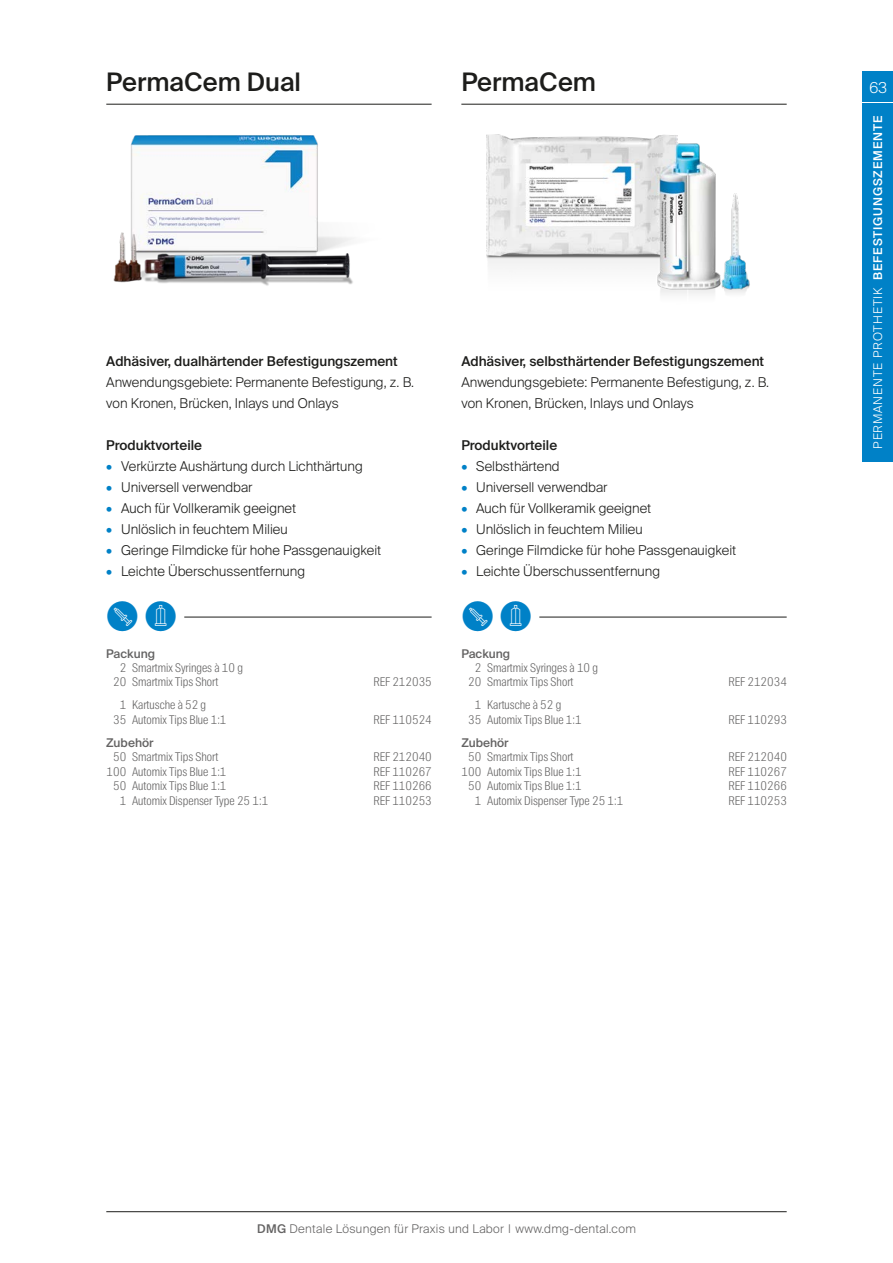
<style>
.page{position:relative;width:893px;height:1263px;background:#fff}
.page>*{position:absolute;margin:0;border:0;box-sizing:border-box;transform-origin:0 0}
.t1{font:500 25.5px "Suisse Intl";color:#1d1d1b}
.t2{font:300 15px "Suisse Intl";color:#fff}
.t3{font:300 13.5px/21px "Suisse Intl";color:#1d1d1b}
.t4{font:500 13.5px "Suisse Intl";color:#1d1d1b}
.t5{font:300 12px/14.4px "Suisse Intl Cond";color:#646363}
.t6{font:300 12px "Suisse Intl";letter-spacing:.025em;color:#646363}
.t7{font:300 12px "Suisse Intl";letter-spacing:.075em;color:#fff}
.t8{font:500 12px "Suisse Intl";color:#646363}
.s1{color:#0081c7}
.s2{font-weight:500}
</style>
<div class="page">
<img style="left:113px;top:135px;width:241px;height:151px">
<img style="left:486px;top:134px;width:264px;height:161px">
<hr style="left:106px;top:1211px;width:681px;height:1px;background:#1d1d1b">
<div style="left:863px;top:103px;width:30px;height:358px;background:#0081c7"></div>
<div style="left:863px;top:71px;width:30px;height:31px;background:#0081c7"></div>
<hr style="left:461px;top:617px;width:326px;height:1px;background:#1d1d1b">
<hr style="left:455px;top:615px;width:84px;height:3px;background:#fff">
<hr style="left:106px;top:617px;width:326px;height:1px;background:#1d1d1b">
<hr style="left:100px;top:615px;width:84px;height:3px;background:#fff">
<hr style="left:106px;top:104px;width:326px;height:1px;background:#1d1d1b">
<hr style="left:461px;top:104px;width:326px;height:1px;background:#1d1d1b">
<h1 class="t1" style="left:106px;top:68px;width:196px">PermaCem Dual</h1>
<h1 class="t1" style="left:461px;top:68px;width:136px">PermaCem</h1>
<p class="t4" style="left:106px;top:353px;width:293px">Adhäsiver, dualhärtender Befestigungszement</p>
<p class="t3" style="left:106px;top:371px;width:309px">Anwendungsgebiete: Permanente Befestigung, z. B. von Kronen, Brücken, I nlays und Onlays</p>
<p class="t4" style="left:106px;top:437px;width:97px">Produktvorteile</p>
<p class="t3" style="left:106px;top:455px;width:258px"><span class="s1">•</span> Verkürzte Aushärtung durch Lichthärtung</p>
<p class="t3" style="left:106px;top:476px;width:148px"><span class="s1">•</span> Universell verwendbar</p>
<p class="t3" style="left:106px;top:497px;width:191px"><span class="s1">•</span> Auch für Vollkeramik geeignet</p>
<p class="t3" style="left:106px;top:518px;width:183px"><span class="s1">•</span> Unlöslich in feuchtem M ilieu</p>
<p class="t3" style="left:106px;top:539px;width:276px"><span class="s1">•</span> Geringe Filmdicke für hohe Passgenauigkeit</p>
<p class="t3" style="left:106px;top:560px;width:200px"><span class="s1">•</span> Leichte Überschussentfernung</p>
<p class="t4" style="left:461px;top:353px;width:304px">Adhäsiver, selbsthärtender Befestigungszement</p>
<p class="t3" style="left:461px;top:371px;width:309px">Anwendungsgebiete: Permanente Befestigung, z. B. von Kronen, Brücken, I nlays und Onlays</p>
<p class="t4" style="left:461px;top:437px;width:97px">Produktvorteile</p>
<p class="t3" style="left:461px;top:455px;width:100px"><span class="s1">•</span> Selbsthärtend</p>
<p class="t3" style="left:461px;top:476px;width:148px"><span class="s1">•</span> Universell verwendbar</p>
<p class="t3" style="left:461px;top:497px;width:191px"><span class="s1">•</span> Auch für Vollkeramik geeignet</p>
<p class="t3" style="left:461px;top:518px;width:183px"><span class="s1">•</span> Unlöslich in feuchtem M ilieu</p>
<p class="t3" style="left:461px;top:539px;width:276px"><span class="s1">•</span> Geringe Filmdicke für hohe Passgenauigkeit</p>
<p class="t3" style="left:461px;top:560px;width:200px"><span class="s1">•</span> Leichte Überschussentfernung</p>
<p class="t8" style="left:106px;top:646px;width:50px">Packung</p>
<p class="t5" style="left:113px;top:661px;width:131px;text-indent:7px">2 Smartmix Syringes à 10 g<br>20 Smartmix Tips Short</p>
<p class="t5" style="left:374px;top:675px;width:60px">REF 212035</p>
<p class="t8" style="left:461px;top:646px;width:50px">Packung</p>
<p class="t5" style="left:468px;top:661px;width:131px;text-indent:7px">2 Smartmix Syringes à 10 g<br>20 Smartmix Tips Short</p>
<p class="t5" style="left:729px;top:675px;width:60px">REF 212034</p>
<p class="t5" style="left:113px;top:698px;width:115px;text-indent:7px">1 Kartusche à 52 g<br>35 Automix Tips Blue 1:1</p>
<p class="t5" style="left:374px;top:712px;width:60px">REF 110524</p>
<p class="t5" style="left:468px;top:698px;width:115px;text-indent:7px">1 Kartusche à 52 g<br>35 Automix Tips Blue 1:1</p>
<p class="t5" style="left:729px;top:712px;width:60px">REF 110293</p>
<p class="t8" style="left:106px;top:736px;width:49px">Zubehör</p>
<p class="t5" style="left:113px;top:750px;width:107px">50 Smartmix Tips Short</p>
<p class="t5" style="left:374px;top:750px;width:60px">REF 212040</p>
<p class="t5" style="left:107px;top:764px;width:121px">100 Automix Tips Blue 1:1</p>
<p class="t5" style="left:374px;top:764px;width:60px">REF 110267</p>
<p class="t5" style="left:113px;top:779px;width:115px">50 Automix Tips Blue 1:1</p>
<p class="t5" style="left:374px;top:779px;width:60px">REF 110266</p>
<p class="t5" style="left:120px;top:793px;width:150px">1 Automix Dispenser Type 25 1:1</p>
<p class="t5" style="left:374px;top:793px;width:60px">REF 110253</p>
<p class="t8" style="left:461px;top:736px;width:49px">Zubehör</p>
<p class="t5" style="left:468px;top:750px;width:107px">50 Smartmix Tips Short</p>
<p class="t5" style="left:729px;top:750px;width:60px">REF 212040</p>
<p class="t5" style="left:462px;top:764px;width:121px">100 Automix Tips Blue 1:1</p>
<p class="t5" style="left:729px;top:764px;width:60px">REF 110267</p>
<p class="t5" style="left:468px;top:779px;width:115px">50 Automix Tips Blue 1:1</p>
<p class="t5" style="left:729px;top:779px;width:60px">REF 110266</p>
<p class="t5" style="left:475px;top:793px;width:150px">1 Automix Dispenser Type 25 1:1</p>
<p class="t5" style="left:729px;top:793px;width:60px">REF 110253</p>
<p class="t2" style="left:870px;top:79px;width:19px">63</p>
<p class="t7" style="left:871px;top:449px;width:334px;rotate:-90deg">Permanente Prothetik <span class="s2">Befestigungszemente</span></p>
<p class="t6" style="left:257px;top:1222px;width:380px"><span class="s2">DMG</span> Dentale Lösungen für Praxis und Labor | www.dmg-dental.com</p>
</div>
